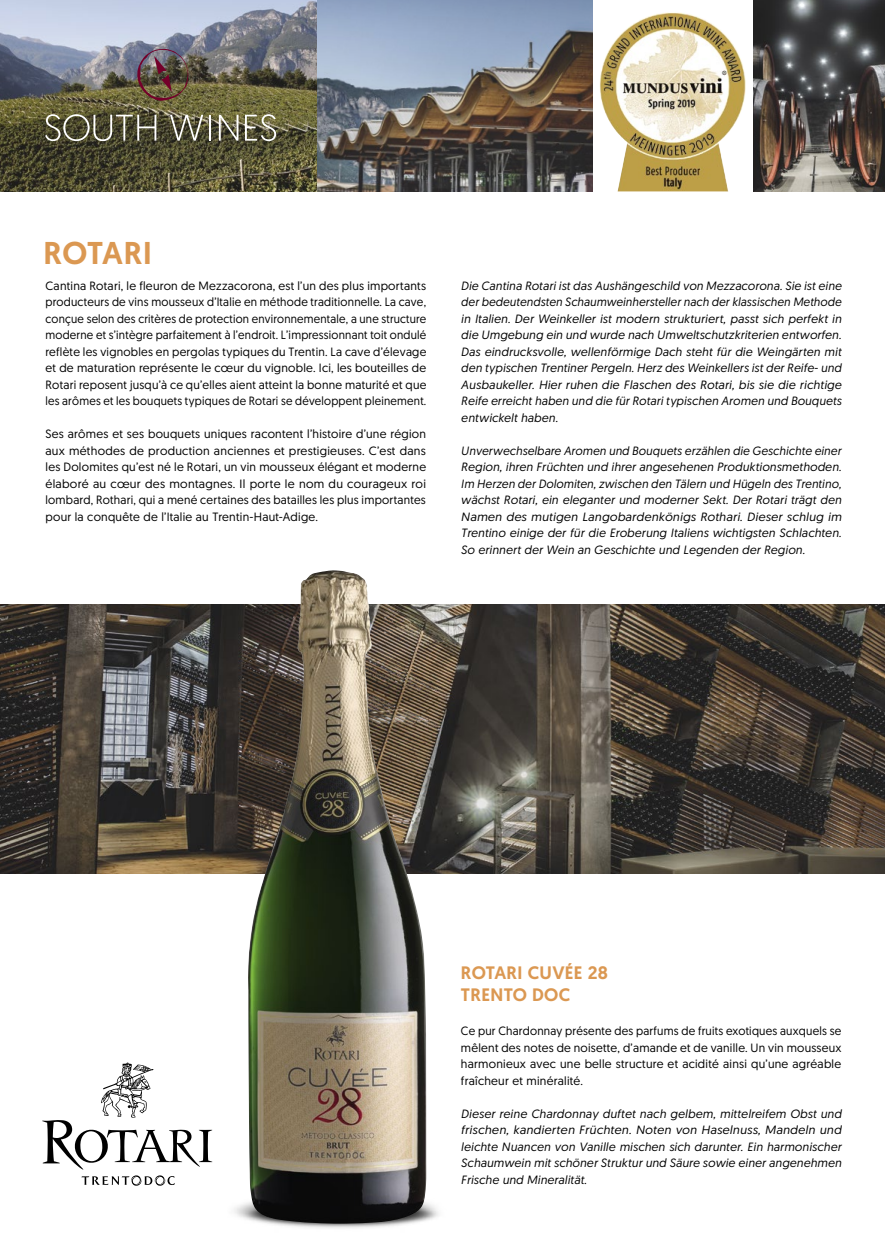
<style>
.page{position:relative;width:885px;height:1255px;background:#fff}
.page>*{position:absolute;margin:0;border:0;box-sizing:border-box;transform-origin:0 0}
.t1{font:500 31.5px "Geomanist";letter-spacing:.025em;color:#db9852}
.t2{font:500 18px/21.6px "Geomanist";letter-spacing:.02em;color:#db9852}
.t3{font:italic 12px/16.5px "Geomanist";letter-spacing:.02em;color:#000;text-align:justify}
.t4{font:12px/16.5px "Geomanist";letter-spacing:.02em;color:#000;text-align:justify}
.t5{font:12px/16.5px "Geomanist";letter-spacing:.02em;color:#000;text-align:justify;scale:.96 1}
</style>
<div class="page">
<svg style="left:592px;top:0;width:154px;height:191px"></svg>
<img style="left:599px;top:12px;width:129px;height:179px">
<img style="left:0;top:0;width:592px;height:191px">
<img style="left:753px;top:0;width:131px;height:191px">
<svg style="left:45px;top:114px;width:111px;height:27px;background:#696752"></svg>
<svg style="left:170px;top:115px;width:33px;height:26px"></svg>
<hr style="left:209px;top:115px;width:2px;height:26px;background:#fff">
<svg style="left:219px;top:115px;width:19px;height:26px"></svg>
<svg style="left:245px;top:114px;width:31px;height:27px"></svg>
<img style="left:137px;top:49px;width:51px;height:52px">
<svg style="left:81px;top:1175px;width:94px;height:10px"></svg>
<svg style="left:42px;top:1062px;width:170px;height:107px"></svg>
<img style="left:0;top:604px;width:884px;height:269px">
<img style="left:234px;top:1083px;width:205px;height:145px">
<img style="left:246px;top:570px;width:180px;height:653px">
<h1 class="t1" style="left:43px;top:232px;width:110px">ROTARI</h1>
<p class="t4" style="left:45px;top:277px;width:382px">Cantina Rotari, le fleuron de Mezzacorona, est l’un des plus importants producteurs de vins mousseux d’Italie en méthode traditionnelle. La cave, conçue selon des critères de protection environnementale, a une structure moderne et s’intègre parfaitement à l’endroit. L’impressionnant toit ondulé reflète les vignobles en pergolas typiques du Trentin. La cave d’élevage et de maturation représente le cœur du vignoble. Ici, les bouteilles de Rotari reposent jusqu’à ce qu’elles aient atteint la bonne maturité et que les arômes et les bouquets typiques de Rotari se développent pleinement.</p>
<p class="t4" style="left:45px;top:425px;width:382px">Ses arômes et ses bouquets uniques racontent l’histoire d’une région aux méthodes de production anciennes et prestigieuses. C’est dans les Dolomites qu’est né le Rotari, un vin mousseux élégant et moderne élaboré au cœur des montagnes. Il porte le nom du courageux roi lombard, Rothari, qui a mené certaines des batailles les plus importantes pour la conquête de l’Italie au Trentin-Haut-Adige.</p>
<p class="t3" style="left:461px;top:277px;width:382px">Die Cantina Rotari ist das Aushängeschild von Mezzacorona. Sie ist eine der bedeutendsten Schaumweinhersteller nach der klassischen Methode in Italien. Der Weinkeller ist modern strukturiert, passt sich perfekt in die Umgebung ein und wurde nach Umweltschutzkriterien entworfen.<br>Das eindrucksvolle, wellenförmige Dach steht für die Weingärten mit den typischen Trentiner Pergeln. Herz des Weinkellers ist der Reife- und Ausbaukeller. Hier ruhen die Flaschen des Rotari, bis sie die richtige Reife erreicht haben und die für Rotari typischen Aromen und Bouquets entwickelt haben.</p>
<p class="t3" style="left:461px;top:442px;width:382px">Unverwechselbare Aromen und Bouquets erzählen die Geschichte einer Region, ihren Früchten und ihrer angesehenen Produktionsmethoden.<br>Im Herzen der Dolomiten, zwischen den Tälern und Hügeln des Trentino, wächst Rotari, ein eleganter und moderner Sekt. Der Rotari trägt den Namen des mutigen Langobardenkönigs Rothari. Dieser schlug im Trentino einige der für die Eroberung Italiens wichtigsten Schlachten.<br>So erinnert der Wein an Geschichte und Legenden der Region.</p>
<h2 class="t2" style="left:461px;top:961px;width:149px">ROTARI CUVÉE 28<br>TRENTO DOC</h2>
<p class="t5" style="left:461px;top:1022px;width:398px">Ce pur Chardonnay présente des parfums de fruits exotiques auxquels se mêlent des notes de noisette, d’amande et de vanille. Un vin mousseux harmonieux avec une belle structure et acidité ainsi qu’une agréable fraîcheur et minéralité.</p>
<p class="t3" style="left:461px;top:1104px;width:382px">Dieser reine Chardonnay duftet nach gelbem, mittelreifem Obst und frischen, kandierten Früchten. Noten von Haselnuss, Mandeln und leichte Nuancen von Vanille mischen sich darunter. Ein harmonischer Schaumwein mit schöner Struktur und Säure sowie einer angenehmen Frische und Mineralität.</p>
</div>
